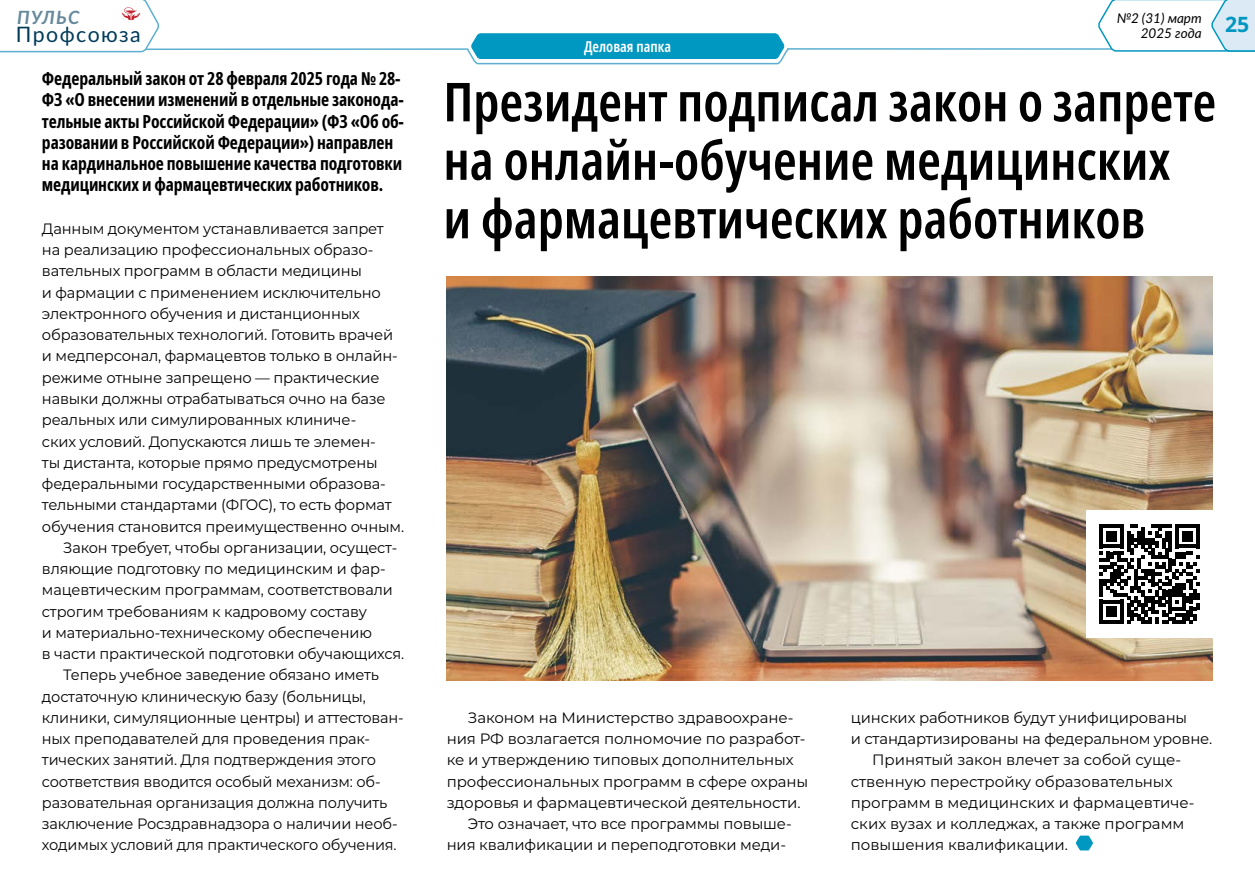
<style>
.page{position:relative;width:1255px;height:893px;background:#fff}
.page>*{position:absolute;margin:0;border:0;box-sizing:border-box;transform-origin:0 0}
.t1{font:600 extra-condensed 53.7px/58.5px "Noto Sans";color:#000}
.t2{font:21.3px "Lato";letter-spacing:.07em;color:#003b59}
.t3{font:italic 700 18.3px "Lato";letter-spacing:.07em;color:#66899b}
.t4{font:700 extra-condensed 18px/21.3px "Noto Sans";letter-spacing:-.01em;color:#000}
.t5{font:15px "Montserrat";letter-spacing:-.01em;color:#000}
.t6{font:600 extra-condensed 15px "Noto Sans";color:#fff}
.t7{font:italic 13.5px/15.3px "Lato";color:#000}
</style>
<div class="page">
<svg style="left:1075px;top:836px;width:17px;height:14px"></svg>
<img style="left:446px;top:276px;width:766px;height:404px">
<div style="left:1085px;top:510px;width:128px;height:128px;background:#fff"></div>
<svg style="left:1099px;top:524px;width:100px;height:100px"></svg>
<svg style="left:159px;top:48px;width:937px;height:17px"></svg>
<div style="left:470px;top:33px;width:315px;height:26px;background:#0097c1"></div>
<svg style="left:0;top:0;width:159px;height:53px"></svg>
<svg style="left:1096px;top:0;width:158px;height:52px"></svg>
<p class="t3" style="left:17px;top:4px;width:64px">ПУЛЬС</p>
<h2 class="t2" style="left:16px;top:19px;width:126px">Профсоюза</h2>
<p class="t4" style="left:42px;top:68px;width:363px">Федеральный закон от 28 февраля 2025 года № 28- ФЗ «О внесении изменений в отдельные законода&shy;тельные акты Российской Федерации» (ФЗ «Об об&shy;разовании в Российской Федерации») направлен на кардинальное повышение качества подготовки медицинских и фармацевтических работников.</p>
<p class="t5" style="left:42px;top:218px;width:343px">Данным документом устанавливается запрет</p>
<p class="t5" style="left:42px;top:239px;width:333px">на реализацию профессиональных образо-</p>
<p class="t5" style="left:42px;top:261px;width:321px">вательных программ в области медицины</p>
<p class="t5" style="left:42px;top:282px;width:340px">и фармации с применением исключительно</p>
<p class="t5" style="left:42px;top:303px;width:319px">электронного обучения и дистанционных</p>
<p class="t5" style="left:42px;top:325px;width:353px">образовательных технологий. Готовить врачей</p>
<p class="t5" style="left:42px;top:346px;width:354px">и медперсонал, фармацевтов только в онлайн--</p>
<p class="t5" style="left:42px;top:367px;width:339px">режиме отныне запрещено — практические</p>
<p class="t5" style="left:42px;top:388px;width:345px">навыки должны отрабатываться очно на базе</p>
<p class="t5" style="left:42px;top:410px;width:316px">реальных или симулированных клиниче-</p>
<p class="t5" style="left:42px;top:431px;width:335px">ских условий. Допускаются лишь те элемен-</p>
<p class="t5" style="left:42px;top:452px;width:337px">ты дистанта, которые прямо предусмотрены</p>
<p class="t5" style="left:42px;top:473px;width:345px">федеральными государственными образова-</p>
<p class="t5" style="left:42px;top:495px;width:351px">тельными стандартами (ФГОС), то есть формат</p>
<p class="t5" style="left:42px;top:516px;width:363px">обучения становится преимущественно очным.</p>
<p class="t5" style="left:63px;top:537px;width:335px">Закон требует, чтобы организации, осущест-</p>
<p class="t5" style="left:42px;top:558px;width:345px">вляющие подготовку по медицинским и фар-</p>
<p class="t5" style="left:42px;top:580px;width:352px">мацевтическим программам, соответствовали</p>
<p class="t5" style="left:42px;top:601px;width:326px">строгим требованиям к кадровому составу</p>
<p class="t5" style="left:42px;top:622px;width:331px">и материально--техническому обеспечению</p>
<p class="t5" style="left:42px;top:643px;width:363px">в части практической подготовки обучающихся.</p>
<p class="t5" style="left:63px;top:665px;width:317px">Теперь учебное заведение обязано иметь</p>
<p class="t5" style="left:42px;top:686px;width:325px">достаточную клиническую базу (больницы,</p>
<p class="t5" style="left:42px;top:707px;width:363px">клиники, симуляционные центры) и аттестован-</p>
<p class="t5" style="left:42px;top:728px;width:329px">ных преподавателей для проведения прак-</p>
<p class="t5" style="left:42px;top:750px;width:335px">тических занятий. Для подтверждения этого</p>
<p class="t5" style="left:42px;top:771px;width:340px">соответствия вводится особый механизм: об-</p>
<p class="t5" style="left:42px;top:792px;width:347px">разовательная организация должна получить</p>
<p class="t5" style="left:42px;top:813px;width:357px">заключение Росздравнадзора о наличии необ-</p>
<p class="t5" style="left:42px;top:835px;width:356px">ходимых условий для практического обучения.</p>
<p class="t6" style="left:584px;top:35px;width:88px">Деловая папка</p>
<p class="t7" style="left:1140px;top:10px;width:110px;text-indent:-24px">№2 (31) март<br>2025 года <sup>25</sup></p>
<h1 class="t1" style="left:443px;top:74px;width:774px">Президент подписал закон о запрете на онлайн-обучение медицинских<br>и фармацевтических работников</h1>
<p class="t5" style="left:468px;top:707px;width:327px">Законом на Министерство здравоохране-</p>
<p class="t5" style="left:446px;top:728px;width:360px">ния РФ возлагается полномочие по разработ-</p>
<p class="t5" style="left:446px;top:750px;width:348px">ке и утверждению типовых дополнительных</p>
<p class="t5" style="left:446px;top:771px;width:363px">профессиональных программ в сфере охраны</p>
<p class="t5" style="left:446px;top:792px;width:355px">здоровья и фармацевтической деятельности.</p>
<p class="t5" style="left:468px;top:814px;width:325px">Это означает, что все программы повыше-</p>
<p class="t5" style="left:446px;top:835px;width:341px">ния квалификации и переподготовки меди-</p>
<p class="t5" style="left:850px;top:707px;width:338px">цинских работников будут унифицированы</p>
<p class="t5" style="left:850px;top:728px;width:363px">и стандартизированы на федеральном уровне.</p>
<p class="t5" style="left:872px;top:750px;width:310px">Принятый закон влечет за собой суще-</p>
<p class="t5" style="left:850px;top:771px;width:323px">ственную перестройку образовательных</p>
<p class="t5" style="left:850px;top:792px;width:345px">программ в медицинских и фармацевтиче-</p>
<p class="t5" style="left:850px;top:813px;width:335px">ских вузах и колледжах, а также программ</p>
<p class="t5" style="left:850px;top:835px;width:219px">повышения квалификации.</p>
</div>
